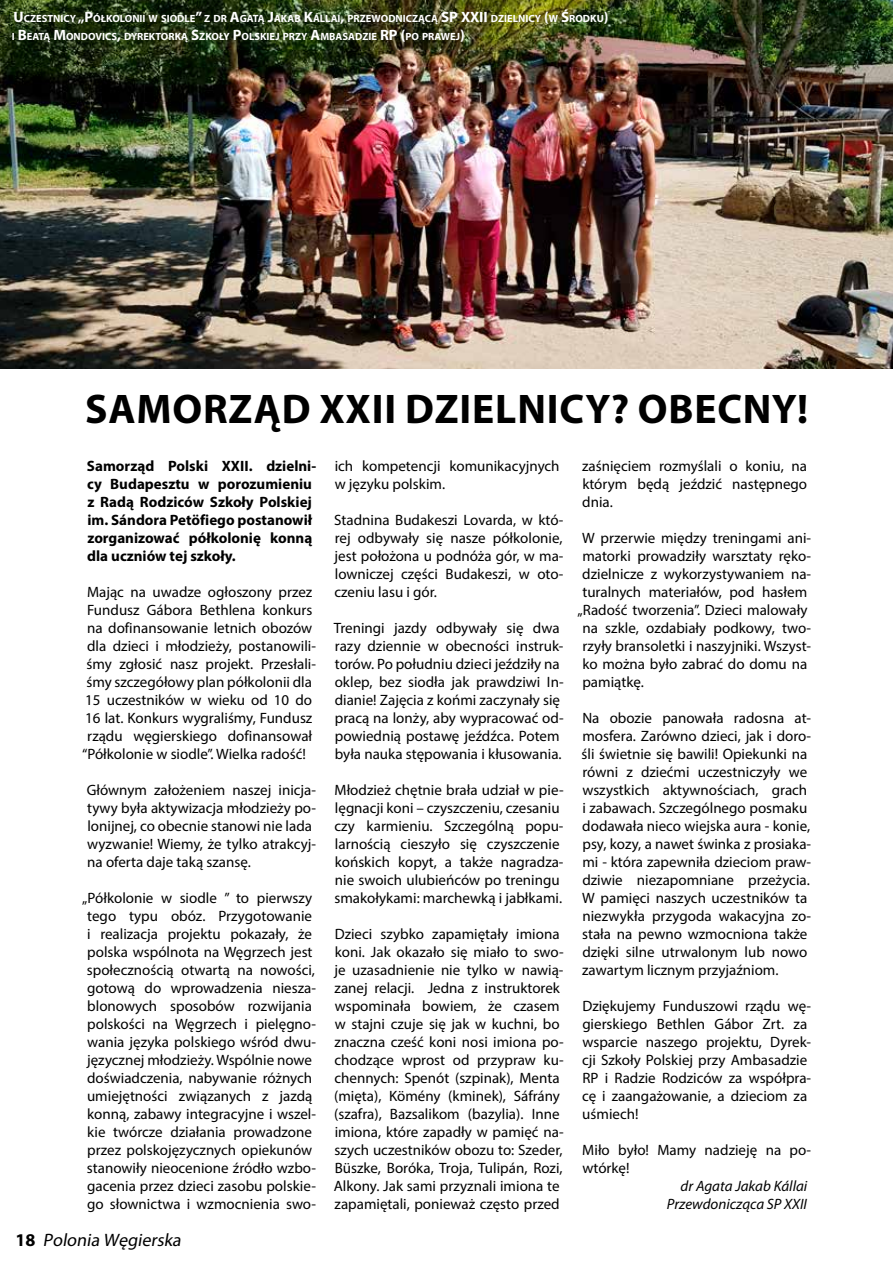
<style>
.page{position:relative;width:893px;height:1263px;background:#fff}
.page>*{position:absolute;margin:0;border:0;box-sizing:border-box;transform-origin:0 0}
.t1{font:700 41.55px "Myriad Pro";letter-spacing:.02em;color:#000}
.t2{font:italic 18px "Myriad Pro";color:#000}
.t3{font:15px/18px "Myriad Pro";color:#000}
.t4{font:700 15px/18px "Myriad Pro";color:#000}
.t5{font:italic 15px/18px "Myriad Pro";color:#000;text-align:right}
.t6{font:700 10.5px/18px "Myriad Pro";color:#fff}
.s1{font-size:15px}
.s2{font-weight:700;font-style:normal}
</style>
<div class="page">
<img style="left:0;top:0;width:892px;height:368px">
<p class="t6" style="left:12px;top:9px;width:598px"><span class="s1">U</span> CZESTNICY <span class="s1">„P</span>ÓŁKOLONII W SIODLE<span class="s1">”</span> Z DR <span class="s1">A</span>GATĄ <span class="s1">J</span>AKAB <span class="s1">K</span>ÁLLAI<span class="s1">,</span> PRZEWODNICZĄCĄ <span class="s1">SP XXII</span> DZIELNICY <span class="s1">(</span>W <span class="s1">Ś</span>RODKU<span class="s1">)<br></span>I <span class="s1">B</span>EATĄ <span class="s1">M</span>ONDOVICS<span class="s1">,</span> DYREKTORKĄ <span class="s1">S</span>ZKOŁY <span class="s1">P</span>OLSKIEJ PRZY <span class="s1">A</span>MBASADZIE <span class="s1">RP (</span>PO PRAWEJ<span class="s1">)</span></p>
<h1 class="t1" style="left:85px;top:382px;width:725px">SAMORZĄD XXII DZIELNICY? OBECNY!</h1>
<p class="t4" style="left:87px;top:456px;width:231px">Samorząd Polski XXII. dzielni&shy;cy Budapesztu w porozumieniu z Radą Rodziców Szkoły Polskiej im. Sándora Petöfiego postanowił zorganizować półkolonię konną dla uczniów tej szkoły.</p>
<p class="t3" style="left:87px;top:583px;width:227px">Mając na uwadze ogłoszony przez</p>
<p class="t3" style="left:87px;top:601px;width:227px">Fundusz Gábora Bethlena konkurs</p>
<p class="t3" style="left:87px;top:619px;width:226px">na dofinansowanie letnich obozów</p>
<p class="t3" style="left:87px;top:637px;width:230px">dla dzieci i młodzieży, postanowili-</p>
<p class="t3" style="left:86px;top:655px;width:231px">śmy zgłosić nasz projekt. Przesłali-</p>
<p class="t3" style="left:86px;top:673px;width:227px">śmy szczegółowy plan półkolonii dla</p>
<p class="t3" style="left:85px;top:691px;width:228px">15 uczestników w wieku od 10 do</p>
<p class="t3" style="left:85px;top:709px;width:229px">16 lat. Konkurs wygraliśmy, Fundusz</p>
<p class="t3" style="left:87px;top:727px;width:226px">rządu węgierskiego dofinansował</p>
<p class="t3" style="left:82px;top:745px;width:225px">“Półkolonie w siodle”. Wielka radość!</p>
<p class="t3" style="left:87px;top:781px;width:231px">Głównym założeniem naszej inicja&shy;tywy była aktywizacja młodzieży po&shy;lonijnej, co obecnie stanowi nie lada wyzwanie! Wiemy, że tylko atrakcyj&shy;na oferta daje taką szansę.</p>
<p class="t3" style="left:82px;top:889px;width:235px;text-align:center">„Półkolonie w siodle ” to pierwszy tego typu obóz. Przygotowanie<br>i realizacja projektu pokazały, że polska wspólnota na Węgrzech jest społecznością otwartą na nowości, gotową do wprowadzenia niesza&shy;blonowych sposobów rozwijania polskości na Węgrzech i pielęgno&shy;wania języka polskiego wśród dwu&shy;języcznej młodzieży. Wspólnie nowe doświadczenia, nabywanie różnych umiejętności związanych z jazdą konną, zabawy integracyjne i wszel&shy;kie twórcze działania prowadzone przez polskojęzycznych opiekunów stanowiły nieocenione źródło wzbo&shy;gacenia przez dzieci zasobu polskie&shy;go słownictwa i wzmocnienia swo-</p>
<p class="t2" style="left:16px;top:1229px;width:170px"><span class="s2">1 8</span> Polonia Węgierska</p>
<p class="t3" style="left:335px;top:457px;width:226px">ich kompetencji komunikacyjnych w języku polskim.</p>
<p class="t3" style="left:334px;top:511px;width:231px;text-align:justify">Stadnina Budakeszi Lovarda, w któ&shy;rej odbywały się nasze półkolonie, jest położona u podnóża gór, w ma&shy;lowniczej części Budakeszi, w oto&shy;czeniu lasu i gór.</p>
<p class="t3" style="left:334px;top:619px;width:231px">Treningi jazdy odbywały się dwa razy dziennie w obecności instruk&shy;torów. Po południu dzieci jeździły na oklep, bez siodła jak prawdziwi In&shy;dianie! Zajęcia z końmi zaczynały się pracą na lonży, aby wypracować od&shy;powiednią postawę jeźdźca. Potem była nauka stępowania i kłusowania.</p>
<p class="t3" style="left:334px;top:781px;width:231px">Młodzież chętnie brała udział w pie&shy;lęgnacji koni – czyszczeniu, czesaniu czy karmieniu. Szczególną popu&shy;larnością cieszyło się czyszczenie końskich kopyt, a także nagradza&shy;nie swoich ulubieńców po treningu smakołykami: marchewką i jabłkami.</p>
<p class="t3" style="left:334px;top:925px;width:231px">Dzieci szybko zapamiętały imiona koni. Jak okazało się miało to swo&shy;je uzasadnienie nie tylko w nawią&shy;zanej relacji. Jedna z instruktorek wspominała bowiem, że czasem w stajni czuje się jak w kuchni, bo znaczna cześć koni nosi imiona po&shy;chodzące wprost od przypraw ku&shy;chennych: Spenót (szpinak), Menta (mięta), Kömény (kminek), Sáfrány (szafra), Bazsalikom (bazylia). Inne imiona, które zapadły w pamięć na&shy;szych uczestników obozu to: Szeder, Büszke, Boróka, Troja, Tulipán, Rozi, Alkony. Jak sami przyznali imiona te zapamiętali, ponieważ często przed</p>
<p class="t3" style="left:582px;top:457px;width:227px;text-align:justify">zaśnięciem rozmyślali o koniu, na którym będą jeździć następnego dnia.</p>
<p class="t3" style="left:582px;top:529px;width:230px">W przerwie między treningami ani-</p>
<p class="t3" style="left:582px;top:547px;width:230px">matorki prowadziły warsztaty ręko-</p>
<p class="t3" style="left:582px;top:565px;width:230px">dzielnicze z wykorzystywaniem na-</p>
<p class="t3" style="left:582px;top:583px;width:226px">turalnych materiałów, pod hasłem</p>
<p class="t3" style="left:577px;top:601px;width:232px">„Radość tworzenia”. Dzieci malowały</p>
<p class="t3" style="left:582px;top:619px;width:230px">na szkle, ozdabiały podkowy, two-</p>
<p class="t3" style="left:582px;top:637px;width:230px">rzyły bransoletki i naszyjniki. Wszyst-</p>
<p class="t3" style="left:582px;top:655px;width:226px">ko można było zabrać do domu na</p>
<p class="t3" style="left:582px;top:673px;width:63px">pamiątkę.</p>
<p class="t3" style="left:582px;top:709px;width:231px">Na obozie panowała radosna at&shy;mosfera. Zarówno dzieci, jak i doro&shy;śli świetnie się bawili! Opiekunki na równi z dziećmi uczestniczyły we wszystkich aktywnościach, grach i zabawach. Szczególnego posmaku dodawała nieco wiejska aura - konie, psy, kozy, a nawet świnka z prosiaka&shy;mi - która zapewniła dzieciom praw&shy;dziwie niezapomniane przeżycia.<br>W pamięci naszych uczestników ta niezwykła przygoda wakacyjna zo&shy;stała na pewno wzmocniona także dzięki silne utrwalonym lub nowo zawartym licznym przyjaźniom.</p>
<p class="t3" style="left:582px;top:997px;width:231px">Dziękujemy Funduszowi rządu wę&shy;gierskiego Bethlen Gábor Zrt. za wsparcie naszego projektu, Dyrek&shy;cji Szkoły Polskiej przy Ambasadzie<br>RP i Radzie Rodziców za współpra&shy;cę i zaangażowanie, a dzieciom za uśmiech!</p>
<p class="t3" style="left:582px;top:1141px;width:230px">Miło było! Mamy nadzieję na po&shy;wtórkę!</p>
<p class="t5" style="left:667px;top:1177px;width:142px">dr Agata Jakab Kállai<br>Przewdonicząca SP XXII</p>
</div>
